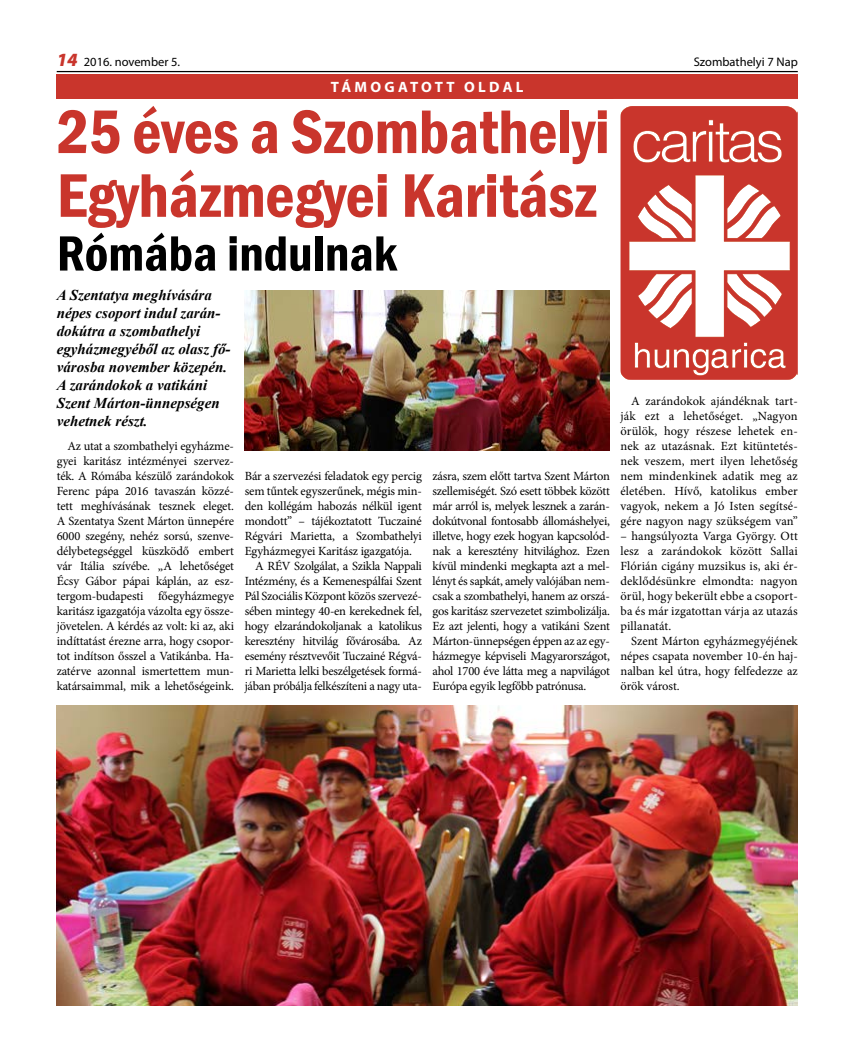
<style>
.page{position:relative;width:851px;height:1063px;background:#fff}
.page>*{position:absolute;margin:0;border:0;box-sizing:border-box;transform-origin:0 0}
.t1{font:600 condensed 63.75px/63.8px "Franklin Gothic";letter-spacing:-.005em;color:#c9352c}
.t2{font:600 condensed 51.25px "Franklin Gothic";color:#000}
.t3{font:italic 700 15px/18px "Times New Roman";color:#000}
.t4{font:700 15px "Myriad Pro";letter-spacing:.22em;color:#fff}
.t5{font:12.5px/15px "Minion Pro";letter-spacing:-.015em;color:#000;text-align:justify}
.t6{font:12.5px "Myriad Pro";color:#000}
.s1{font-weight:900;font-style:italic;font-size:18.75px;color:#c9352c}
</style>
<div class="page">
<hr style="left:57px;top:71px;width:740px;height:1px;background:#000">
<div style="left:57px;top:74px;width:740px;height:25px;background:#c9352c"></div>
<img style="left:244px;top:290px;width:365px;height:160px">
<svg style="left:609px;top:95px;width:189px;height:295px"></svg>
<img style="left:57px;top:705px;width:740px;height:300px">
<p class="t6" style="left:57px;top:54px;width:125px"><span class="s1">14</span> 2016. november 5.</p>
<p class="t6" style="left:693px;top:54px;width:105px">Szombathelyi 7 Nap</p>
<h1 class="t1" style="left:57px;top:99px;width:554px">25 éves a Szombathelyi<br>Egyházmegyei Karitász</h1>
<h2 class="t2" style="left:57px;top:219px;width:342px">Rómába indulnak</h2>
<p class="t4" style="left:331px;top:78px;width:115px">TÁMOGATOTT</p>
<p class="t4" style="left:464px;top:78px;width:61px">OLDAL</p>
<p class="t3" style="left:57px;top:286px;width:175px">A Szentatya meghívására népes csoport indul zarán&shy;dokútra a szombathelyi egyházmegyéből az olasz fő&shy;városba november közepén.<br>A zarándokok a vatikáni<br>Szent Márton-ünnepségen vehetnek részt.</p>
<p class="t5" style="left:57px;top:439px;width:179px;text-indent:11px">Az utat a szombathelyi egyházme&shy;gyei karitász intézményei szervez&shy;ték. A Rómába készülő zarándokok Ferenc pápa 2016 tavaszán közzé&shy;tett meghívásának tesznek eleget.<br>A Szentatya Szent Márton ünnepére 6000 szegény, nehéz sorsú, szenve&shy;délybetegséggel küszködő embert vár Itália szívébe. „A lehetőséget Écsy Gábor pápai káplán, az esz&shy;tergom-budapesti főegyházmegye karitász igazgatója vázolta egy össze&shy;jövetelen. A kérdés az volt: ki az, aki indíttatást érezne arra, hogy csopor&shy;tot indítson ősszel a Vatikánba. Ha&shy;zatérve azonnal ismertettem mun&shy;katársaimmal, mik a lehetőségeink.</p>
<p class="t5" style="left:244px;top:469px;width:179px">Bár a szervezési feladatok egy percig</p>
<p class="t5" style="left:244px;top:484px;width:179px">sem tűntek egyszerűnek, mégis min-</p>
<p class="t5" style="left:244px;top:499px;width:179px">den kollégám habozás nélkül igent</p>
<p class="t5" style="left:244px;top:514px;width:179px">mondott” – tájékoztatott Tuczainé</p>
<p class="t5" style="left:244px;top:529px;width:179px">Régvári Marietta, a Szombathelyi</p>
<p class="t5" style="left:244px;top:544px;width:169px">Egyházmegyei Karitász igazgatója.</p>
<p class="t5" style="left:255px;top:559px;width:168px">A RÉV Szolgálat, a Szikla Nappali</p>
<p class="t5" style="left:244px;top:574px;width:179px">Intézmény, és a Kemenespálfai Szent</p>
<p class="t5" style="left:244px;top:589px;width:179px">Pál Szociális Központ közös szervezé-</p>
<p class="t5" style="left:244px;top:604px;width:179px">sében mintegy 40-en kerekednek fel,</p>
<p class="t5" style="left:244px;top:619px;width:179px">hogy elzarándokoljanak a katolikus</p>
<p class="t5" style="left:244px;top:634px;width:179px">keresztény hitvilág fővárosába. Az</p>
<p class="t5" style="left:244px;top:649px;width:179px">esemény résztvevőit Tuczainé Régvá-</p>
<p class="t5" style="left:244px;top:664px;width:179px">ri Marietta lelki beszélgetések formá-</p>
<p class="t5" style="left:244px;top:679px;width:179px">jában próbálja felkészíteni a nagy uta-</p>
<p class="t5" style="left:432px;top:469px;width:179px">zásra, szem előtt tartva Szent Márton szellemiségét. Szó esett többek között már arról is, melyek lesznek a zarán&shy;dokútvonal fontosabb állomáshelyei, illetve, hogy ezek hogyan kapcsolód&shy;nak a keresztény hitvilághoz. Ezen kívül mindenki megkapta azt a mel&shy;lényt és sapkát, amely valójában nem&shy;csak a szombathelyi, hanem az orszá&shy;gos karitász szervezetet szimbolizálja.<br>Ez azt jelenti, hogy a vatikáni Szent Márton-ünnepségen éppen az az egy&shy;házmegye képviseli Magyarországot, ahol 1700 éve látta meg a napvilágot Európa egyik legfőbb patrónusa.</p>
<p class="t5" style="left:620px;top:394px;width:179px;text-indent:11px">A zarándokok ajándéknak tart&shy;ják ezt a lehetőséget. „Nagyon örülök, hogy részese lehetek en&shy;nek az utazásnak. Ezt kitüntetés&shy;nek veszem, mert ilyen lehetőség nem mindenkinek adatik meg az életében. Hívő, katolikus ember vagyok, nekem a Jó Isten segítsé&shy;gére nagyon nagy szükségem van”</p>
<p class="t5" style="left:620px;top:529px;width:179px">– hangsúlyozta Varga György. Ott lesz a zarándokok között Sallai Flórián cigány muzsikus is, aki ér&shy;deklődésünkre elmondta: nagyon örül, hogy bekerült ebbe a csoport&shy;ba és már izgatottan várja az utazás pillanatát.</p>
<p class="t5" style="left:620px;top:634px;width:179px;text-indent:11px">Szent Márton egyházmegyéjének népes csapata november 10-én haj&shy;nalban kel útra, hogy felfedezze az örök várost.</p>
</div>
